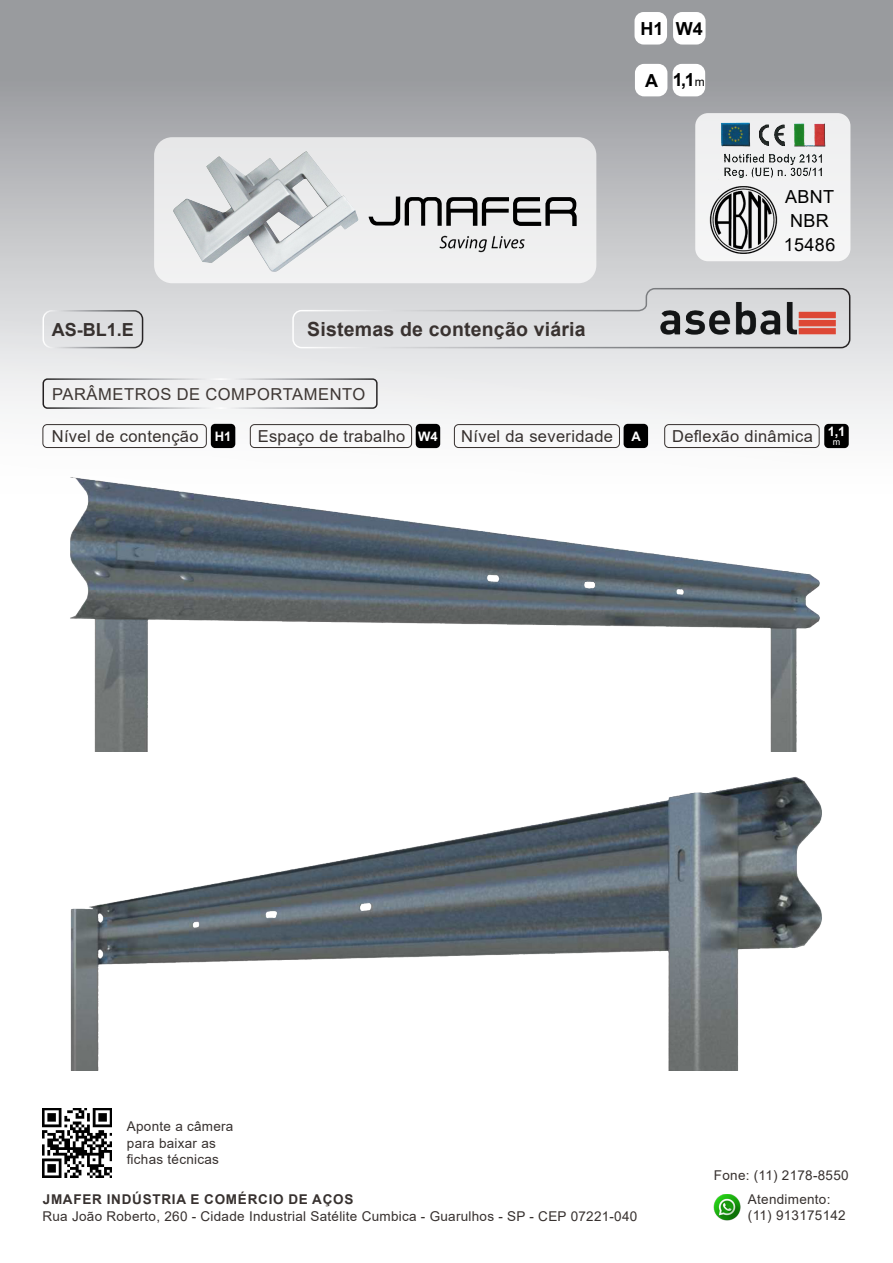
<style>
.page{position:relative;width:893px;height:1263px;background:#fff}
.page>*{position:absolute;margin:0;border:0;box-sizing:border-box;transform-origin:0 0}
.t1{font:700 19.5px "Arial";letter-spacing:.01em;color:#393230}
.t2{font:18px "Arial";letter-spacing:.02em;color:#000}
.t3{font:700 18px "Arial";color:#000}
.t4{font:700 18px "Arial";color:#37312f}
.t5{font:16.5px "Arial";letter-spacing:.02em;color:#37312f}
.t6{font:16.5px "Arial";letter-spacing:.035em;color:#3e3734}
.t7{font:13.5px/16.5px "Arial";letter-spacing:.02em;color:#37312f}
.t8{font:700 13.5px "Arial";letter-spacing:.055em;color:#37312f}
.t9{font:700 13.05px "Arial";color:#fff}
.t10{font:12px "Arial";color:#000}
.t11{font:9px "Arial";color:#fff}
</style>
<div class="page">
<svg style="left:0;top:0;width:893px;height:449px"></svg>
<div style="left:154px;top:137px;width:442px;height:146px;background:#ebebec;border-radius:18px"></div>
<img style="left:173px;top:151px;width:186px;height:121px">
<div style="left:695px;top:113px;width:155px;height:148px;background:#f2f3f3;border-radius:13px"></div>
<img style="left:710px;top:186px;width:67px;height:68px">
<img style="left:720px;top:122px;width:106px;height:56px">
<svg style="left:292px;top:287px;width:559px;height:62px;background:#d6d7d9"></svg>
<img style="left:650px;top:300px;width:196px;height:36px">
<img style="left:43px;top:1108px;width:69px;height:69px">
<img style="left:439px;top:235px;width:86px;height:18px">
<svg style="left:369px;top:197px;width:208px;height:29px"></svg>
<img style="left:714px;top:1194px;width:26px;height:26px">
<div style="left:673px;top:12px;width:33px;height:33px;background:#fff;border-radius:9px"></div>
<div style="left:635px;top:64px;width:32px;height:32px;background:#fff;border-radius:9px"></div>
<div style="left:634px;top:12px;width:33px;height:33px;background:#fff;border-radius:9px"></div>
<div style="left:673px;top:64px;width:32px;height:32px;background:#fff;border-radius:9px"></div>
<div style="left:454px;top:424px;width:166px;height:24px;border:1px solid #352f2d;border-radius:4px"></div>
<div style="left:624px;top:424px;width:24px;height:24px;background:#000;border-radius:4px"></div>
<div style="left:664px;top:424px;width:155px;height:24px;border:1px solid #352f2d;border-radius:4px"></div>
<div style="left:824px;top:424px;width:25px;height:24px;background:#000;border-radius:4px"></div>
<div style="left:211px;top:424px;width:24px;height:24px;background:#000;border-radius:4px"></div>
<div style="left:43px;top:424px;width:164px;height:24px;border:1px solid #352f2d;border-radius:4px"></div>
<div style="left:43px;top:378px;width:335px;height:31px;border:2px solid #fff;border-radius:4px"></div>
<div style="left:250px;top:424px;width:162px;height:24px;border:1px solid #352f2d;border-radius:4px"></div>
<div style="left:416px;top:424px;width:24px;height:24px;background:#000;border-radius:4px"></div>
<div style="left:43px;top:310px;width:100px;height:38px;border:2px solid #fff;border-radius:9px"></div>
<img style="left:70px;top:477px;width:750px;height:275px">
<img style="left:70px;top:776px;width:752px;height:295px">
<p class="t3" style="left:640px;top:16px;width:25px">H1</p>
<p class="t3" style="left:676px;top:16px;width:28px">W4</p>
<p class="t3" style="left:645px;top:68px;width:14px">A</p>
<p class="t3" style="left:673px;top:67px;width:24px">1,1</p>
<p class="t10" style="left:695px;top:74px;width:11px">m</p>
<p class="t4" style="left:52px;top:317px;width:84px">AS-BL1.E</p>
<p class="t1" style="left:307px;top:315px;width:280px">Sistemas de contenção viária</p>
<p class="t6" style="left:52px;top:382px;width:315px">PARÂMETROS DE COMPORTAMENTO</p>
<p class="t2" style="left:785px;top:184px;width:51px">ABNT</p>
<p class="t2" style="left:790px;top:208px;width:40px">NBR</p>
<p class="t2" style="left:784px;top:232px;width:53px">15486</p>
<p class="t5" style="left:52px;top:425px;width:148px">Nível de contenção</p>
<p class="t9" style="left:215px;top:427px;width:18px">H1</p>
<p class="t5" style="left:258px;top:425px;width:149px">Espaço de trabalho</p>
<p class="t9" style="left:418px;top:427px;width:21px">W4</p>
<p class="t5" style="left:461px;top:425px;width:153px">Nível da severidade</p>
<p class="t9" style="left:631px;top:427px;width:11px">A</p>
<p class="t5" style="left:672px;top:425px;width:142px">Deflexão dinâmica</p>
<p class="t9" style="left:828px;top:422px;width:19px">1,1</p>
<p class="t11" style="left:833px;top:436px;width:9px">m</p>
<p class="t7" style="left:127px;top:1118px;width:108px">Aponte a câmera para baixar as fichas técnicas</p>
<p class="t8" style="left:43px;top:1190px;width:312px">JMAFER INDÚSTRIA E COMÉRCIO DE AÇOS</p>
<p class="t7" style="left:43px;top:1208px;width:596px">Rua João Roberto, 260 - Cidade Industrial Satélite Cumbica - Guarulhos - SP - CEP 07221-040</p>
<p class="t7" style="left:714px;top:1166px;width:136px">Fone: (11) 2178-8550</p>
<p class="t7" style="left:748px;top:1190px;width:84px">Atendimento:</p>
<p class="t7" style="left:748px;top:1207px;width:99px">(11) 913175142</p>
</div>
